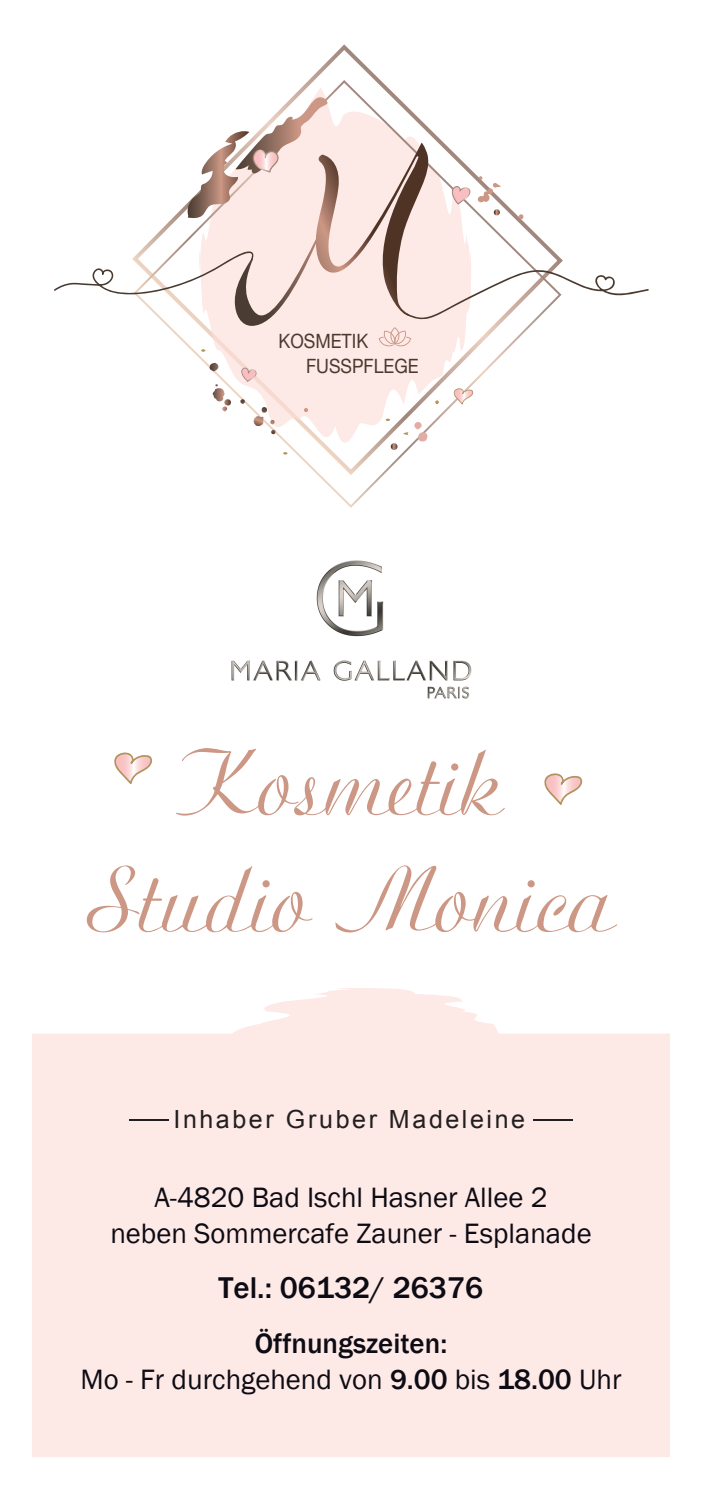
<style>
.page{position:relative;width:702px;height:1489px;background:#fff}
.page>*{position:absolute;margin:0;border:0;box-sizing:border-box;transform-origin:0 0}
.t1{font:97.25px/116.8px "Aritus D Regular Ro 1";letter-spacing:-.015em;color:#cc9784;text-align:center}
.t2{font:500 30.75px "Franklin Gothic";color:#0d0b14}
.t3{font:28.75px/36px "Franklin Gothic";color:#0d0b14;text-align:center}
.t4{font:25px "Arial";letter-spacing:.105em;color:#231f20}
.t5{font:19.75px/25.5px "Helvetica Neue";color:#493a30;scale:.9 1}
.s1{font-weight:500}
</style>
<div class="page">
<svg style="left:32px;top:988px;width:638px;height:468px;background:#fdeae7"></svg>
<img style="left:231px;top:560px;width:241px;height:139px">
<hr style="left:129px;top:1118px;width:40px;height:2px;background:#231f20">
<hr style="left:533px;top:1118px;width:39px;height:2px;background:#231f20">
<svg style="left:193px;top:79px;width:312px;height:429px"></svg>
<svg style="left:240px;top:399px;width:39px;height:35px"></svg>
<svg style="left:209px;top:363px;width:22px;height:48px"></svg>
<svg style="left:403px;top:420px;width:25px;height:22px"></svg>
<svg style="left:453px;top:388px;width:20px;height:16px"></svg>
<svg style="left:54px;top:97px;width:595px;height:255px"></svg>
<svg style="left:241px;top:367px;width:16px;height:15px"></svg>
<svg style="left:544px;top:773px;width:38px;height:32px"></svg>
<svg style="left:114px;top:752px;width:38px;height:32px"></svg>
<p class="t5" style="left:306px;top:328px;width:127px;text-indent:-27px">KOSMETIK<br>FUSSPFLEGE</p>
<h1 class="t1" style="left:85px;top:726px;width:533px">Kosmetik<br>Studio Monica</h1>
<p class="t4" style="left:174px;top:1103px;width:353px">Inhaber Gruber Madeleine</p>
<p class="t3" style="left:110px;top:1180px;width:483px">A-4820 Bad Ischl Hasner Allee 2<br>neben Sommercafe Zauner - Esplanade</p>
<p class="t2" style="left:219px;top:1268px;width:266px">Tel.: 06132/ 26376</p>
<p class="t3" style="left:80px;top:1326px;width:542px"><span class="s1">Öffnungszeiten:<br></span>Mo - Fr durchgehend von <span class="s1">9.00</span> bis <span class="s1">18.00</span> Uhr</p>
</div>
